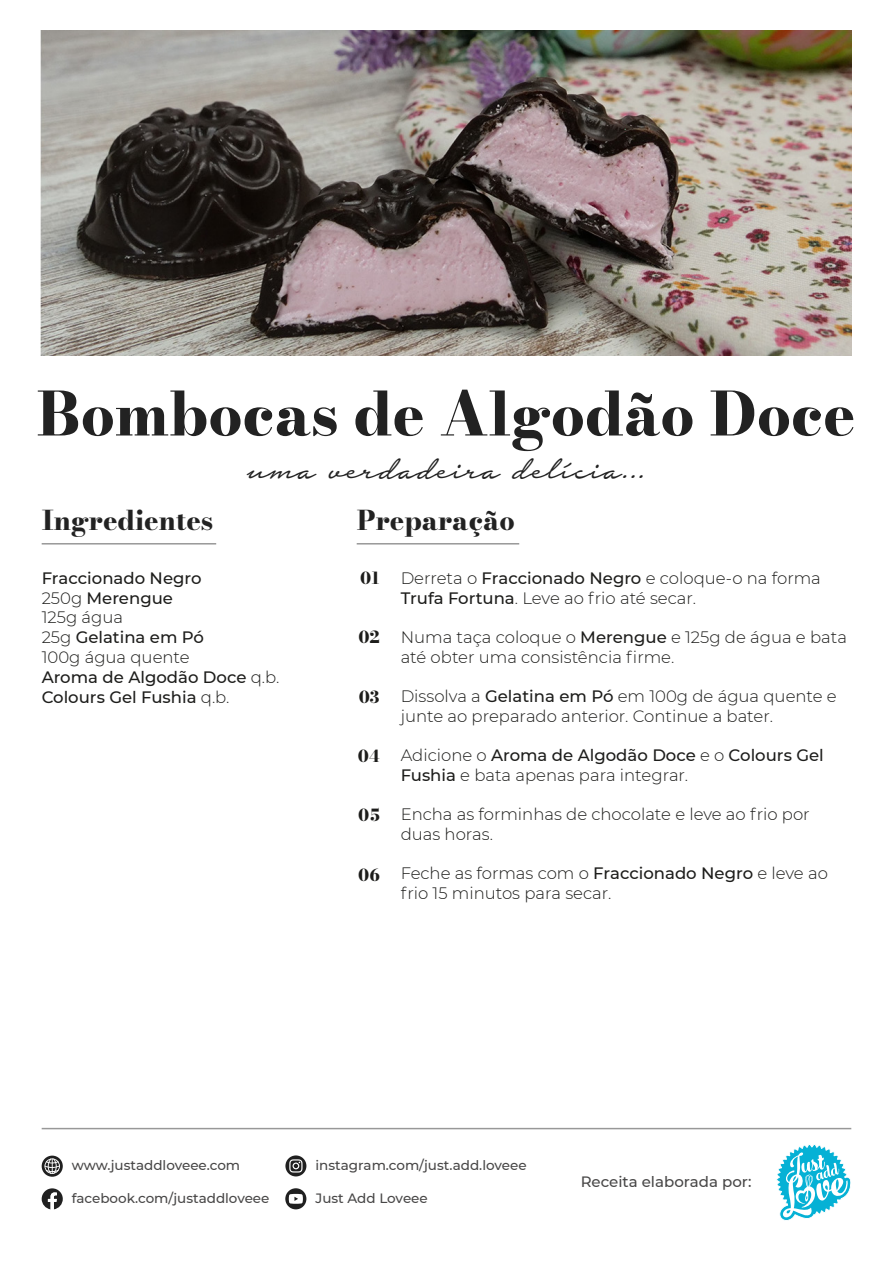
<style>
.page{position:relative;width:893px;height:1263px;background:#fff}
.page>*{position:absolute;margin:0;border:0;box-sizing:border-box;transform-origin:0 0}
.t1{font:60px "Bodoni Moda";color:#222}
.t2{font:300 45px "Notera 2 PERSONALUSEONLY";color:#222}
.t3{font:27px "Bodoni Moda";color:#222}
.t4{font:300 16.5px/19.6px "Montserrat";color:#1d1d1b}
.t5{font:500 16.5px/19.8px "Montserrat";color:#1d1d1b}
.t6{font:16.5px "Bodoni Moda";color:#1d1d1b}
.t7{font:500 15px "Montserrat";color:#484747}
.t8{font:500 13.5px "Montserrat";color:#484747}
.s1{font-weight:300}
.s2{font-weight:500}
</style>
<div class="page">
<img style="left:40px;top:30px;width:811px;height:325px">
<hr style="left:42px;top:1128px;width:809px;height:1px;background:#989898">
<hr style="left:357px;top:543px;width:162px;height:1px;background:#989898">
<hr style="left:42px;top:543px;width:174px;height:1px;background:#989898">
<svg style="left:776px;top:1144px;width:75px;height:77px"></svg>
<svg style="left:285px;top:1155px;width:21px;height:21px"></svg>
<svg style="left:289px;top:1159px;width:14px;height:13px"></svg>
<div style="left:285px;top:1188px;width:21px;height:21px;background:#202020;border-radius:50%"></div>
<svg style="left:289px;top:1194px;width:14px;height:10px"></svg>
<svg style="left:42px;top:1188px;width:21px;height:21px"></svg>
<svg style="left:42px;top:1155px;width:21px;height:22px"></svg>
<svg style="left:44px;top:1158px;width:16px;height:16px"></svg>
<h1 class="t1" style="left:37px;top:373px;width:820px">Bombocas de Algodão Doce</h1>
<h2 class="t2" style="left:247px;top:439px;width:400px">uma verdadeira delícia...</h2>
<h3 class="t3" style="left:42px;top:502px;width:173px">Ingredientes</h3>
<h3 class="t3" style="left:357px;top:502px;width:160px">Preparação</h3>
<p class="t6" style="left:360px;top:566px;width:21px">01</p>
<p class="t5" style="left:42px;top:567px;width:239px">Fraccionado Negro<br><span class="s1">250g</span> Merengue<br><span class="s1">125g água<br>25g</span> Gelatina em Pó<br><span class="s1">100g água quente<br></span>Aroma de Algodão Doce <span class="s1">q.b.<br></span>Colours Gel Fushia <span class="s1">q.b.</span></p>
<p class="t4" style="left:401px;top:568px;width:422px">Derreta o <span class="s2">Fraccionado Negro</span> e coloque-o na forma<br><span class="s2">Trufa Fortuna</span>. Leve ao frio até secar.</p>
<p class="t6" style="left:358px;top:626px;width:23px">02</p>
<p class="t4" style="left:401px;top:627px;width:448px">Numa taça coloque o <span class="s2">Merengue</span> e 125g de água e bata até obter uma consistência firme.</p>
<p class="t4" style="left:401px;top:686px;width:438px">Dissolva a <span class="s2">Gelatina em Pó</span> em 100g de água quente e junte ao preparado anterior. Continue a bater.</p>
<p class="t4" style="left:401px;top:745px;width:425px">Adicione o <span class="s2">Aroma de Algodão Doce</span> e o <span class="s2">Colours Gel<br>Fushia</span> e bata apenas para integrar.</p>
<p class="t4" style="left:401px;top:804px;width:411px">Encha as forminhas de chocolate e leve ao frio por duas horas.</p>
<p class="t4" style="left:401px;top:863px;width:429px">Feche as formas com o <span class="s2">Fraccionado Negro</span> e leve ao frio 15 minutos para secar.</p>
<p class="t6" style="left:359px;top:685px;width:22px">03</p>
<p class="t6" style="left:358px;top:745px;width:24px">04</p>
<p class="t6" style="left:358px;top:804px;width:23px">05</p>
<p class="t6" style="left:358px;top:863px;width:23px">06</p>
<p class="t8" style="left:72px;top:1156px;width:170px">www.justaddloveee.com</p>
<p class="t8" style="left:72px;top:1188px;width:199px">facebook.com/justaddloveee</p>
<p class="t8" style="left:315px;top:1156px;width:213px">instagram.com/just.add.loveee</p>
<p class="t8" style="left:315px;top:1188px;width:114px">Just Add Loveee</p>
<p class="t7" style="left:581px;top:1171px;width:172px">Receita elaborada por:</p>
</div>
